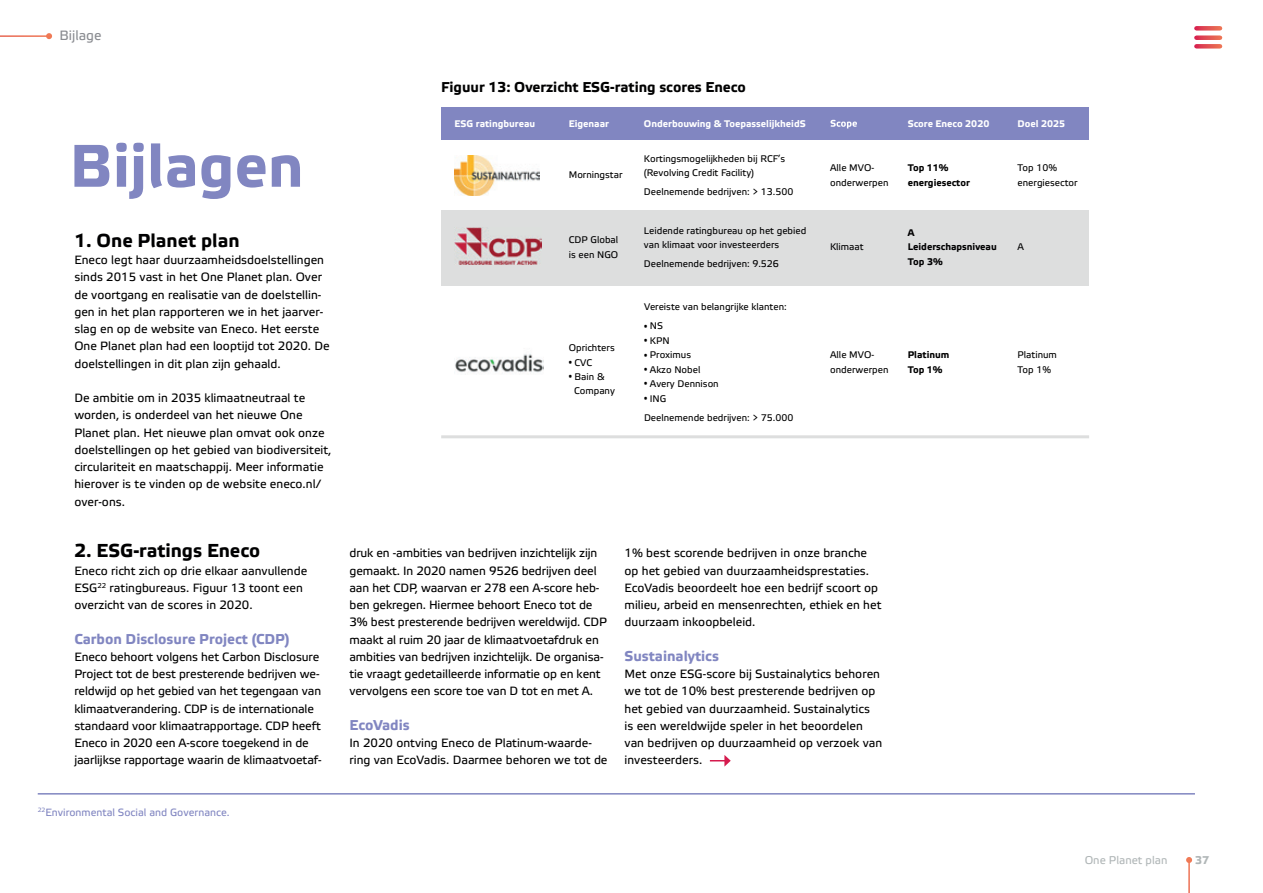
<style>
.page{position:relative;width:1263px;height:893px;background:#fff}
.page>*{position:absolute;margin:0;border:0;box-sizing:border-box;transform-origin:0 0}
.t1{font:700 60px "Etelka Text Pro";color:#8186c1}
.t2{font:700 18.75px "Etelka Text Pro";color:#000001}
.t3{font:700 14.25px "Etelka Text Pro";color:#8186c1}
.t4{font:700 14.25px "Etelka Text Pro";color:#000001}
.t5{font:13.5px "Etelka Text Pro";color:#8a8c91}
.t6{font:12px/17.2px "Etelka Text Pro";color:#000001}
.t7{font:11.25px "Etelka Text Pro";color:#b0b6b7}
.t8{font:700 11.25px "Etelka Text Pro";color:#b0b6b7}
.t9{font:10.5px "Etelka Text Pro";color:#8186c1}
.t10{font:9.6px/14.4px "Etelka Text Pro";color:#000001}
.t11{font:700 9.6px "Etelka Text Pro";color:#fff}
.t12{font:700 9.6px/14.4px "Etelka Text Pro";color:#000001}
</style>
<div class="page">
<svg style="left:710px;top:755px;width:21px;height:12px"></svg>
<hr style="left:38px;top:793px;width:1157px;height:2px;background:#8186c1">
<div style="left:441px;top:210px;width:648px;height:75px;background:#dddede"></div>
<div style="left:441px;top:108px;width:648px;height:32px;background:#8186c1"></div>
<img style="left:455px;top:155px;width:84px;height:40px">
<img style="left:455px;top:227px;width:86px;height:37px">
<img style="left:455px;top:353px;width:88px;height:20px">
<hr style="left:441px;top:435px;width:648px;height:3px;background:#dddede">
<svg style="left:830px;top:120px;width:27px;height:8px"></svg>
<svg style="left:46px;top:33px;width:6px;height:6px"></svg>
<svg style="left:1186px;top:857px;width:6px;height:6px"></svg>
<svg style="left:1196px;top:26px;width:24px;height:5px"></svg>
<svg style="left:1196px;top:35px;width:24px;height:5px"></svg>
<svg style="left:1196px;top:44px;width:24px;height:5px"></svg>
<p class="t5" style="left:60px;top:28px;width:43px">Bijlage</p>
<h1 class="t1" style="left:70px;top:133px;width:236px">Bijlagen</h1>
<h2 class="t2" style="left:74px;top:230px;width:167px">1. One Planet plan</h2>
<p class="t6" style="left:74px;top:252px;width:257px">Eneco legt haar duurzaamheidsdoelstellingen sinds 2015 vast in het One Planet plan. Over de voortgang en realisatie van de doelstellin&shy;gen in het plan rapporteren we in het jaarver&shy;slag en op de website van Eneco. Het eerste One Planet plan had een looptijd tot 2020. De doelstellingen in dit plan zijn gehaald.</p>
<p class="t6" style="left:74px;top:390px;width:259px">De ambitie om in 2035 klimaatneutraal te worden, is onderdeel van het nieuwe One Planet plan. Het nieuwe plan omvat ook onze doelstellingen op het gebied van biodiversiteit, circulariteit en maatschappij. Meer informatie hierover is te vinden op de website eneco.nl/ over-ons.</p>
<h2 class="t2" style="left:74px;top:541px;width:187px">2. ESG-ratings Eneco</h2>
<p class="t6" style="left:74px;top:563px;width:234px">Eneco richt zich op drie elkaar aanvullende<br>ESG<sup>22</sup> ratingbureaus. Figuur 13 toont een overzicht van de scores in 2020.</p>
<p class="t3" style="left:74px;top:631px;width:217px">Carbon Disclosure Project (CDP)</p>
<p class="t6" style="left:74px;top:649px;width:249px">Eneco behoort volgens het Carbon Disclosure Project tot de best presterende bedrijven we&shy;reldwijd op het gebied van het tegengaan van klimaatverandering. CDP is de internationale standaard voor klimaatrapportage. CDP heeft Eneco in 2020 een A-score toegekend in de jaarlijkse rapportage waarin de klimaatvoetaf-</p>
<p class="t9" style="left:38px;top:806px;width:193px"><sup>22</sup>Environmental Social and Governance.</p>
<p class="t4" style="left:441px;top:79px;width:306px">Figuur 13: Overzicht ESG-rating scores Eneco</p>
<p class="t11" style="left:455px;top:118px;width:82px">ESG ratingbureau</p>
<p class="t11" style="left:569px;top:118px;width:42px">Eigenaar</p>
<p class="t11" style="left:644px;top:118px;width:163px">Onderbouwing &amp; ToepasselijkheidS</p>
<p class="t11" style="left:908px;top:118px;width:83px">Score Eneco 2020</p>
<p class="t11" style="left:1017px;top:118px;width:49px">Doel 2025</p>
<p class="t10" style="left:569px;top:169px;width:55px">Morningstar</p>
<p class="t10" style="left:569px;top:233px;width:51px">CDP Global is een NGO</p>
<p class="t10" style="left:569px;top:341px;width:48px">Oprichters</p>
<p class="t10" style="left:569px;top:356px;width:25px"><sup>•</sup> CVC</p>
<p class="t10" style="left:574px;top:370px;width:42px;text-indent:-5px"><sup>•</sup> Bain &amp;<br>Company</p>
<p class="t10" style="left:644px;top:152px;width:143px">Kortingsmogelijkheden bij RCF’s (Revolving Credit Facility)</p>
<p class="t10" style="left:644px;top:185px;width:151px">Deelnemende bedrijven: &gt; 13.500</p>
<p class="t10" style="left:644px;top:224px;width:164px">Leidende ratingbureau op het gebied van klimaat voor investeerders</p>
<p class="t10" style="left:644px;top:257px;width:136px">Deelnemende bedrijven: 9.526</p>
<p class="t10" style="left:644px;top:300px;width:144px">Vereiste van belangrijke klanten:</p>
<p class="t10" style="left:644px;top:320px;width:21px"><sup>•</sup> NS</p>
<p class="t10" style="left:644px;top:334px;width:27px"><sup>•</sup> KPN</p>
<p class="t10" style="left:644px;top:348px;width:49px"><sup>•</sup> Proximus</p>
<p class="t10" style="left:644px;top:363px;width:58px"><sup>•</sup> Akzo Nobel</p>
<p class="t10" style="left:644px;top:377px;width:76px"><sup>•</sup> Avery Dennison</p>
<p class="t10" style="left:644px;top:389px;width:151px;line-height:19.2px"><sup>•</sup> ING<br>Deelnemende bedrijven: &gt; 75.000</p>
<p class="t10" style="left:830px;top:161px;width:60px">Alle MVO&shy;onderwerpen</p>
<p class="t12" style="left:908px;top:161px;width:64px">Top 11% energiesector</p>
<p class="t10" style="left:830px;top:240px;width:35px">Klimaat</p>
<p class="t12" style="left:908px;top:226px;width:90px">A<br>Leiderschapsniveau<br>Top 3%</p>
<p class="t10" style="left:1017px;top:161px;width:62px">Top 10% energiesector</p>
<p class="t10" style="left:1017px;top:240px;width:8px">A</p>
<p class="t10" style="left:830px;top:348px;width:60px">Alle MVO&shy;onderwerpen</p>
<p class="t12" style="left:908px;top:348px;width:43px">Platinum<br>Top 1%</p>
<p class="t10" style="left:1017px;top:348px;width:41px">Platinum<br>Top 1%</p>
<p class="t6" style="left:349px;top:545px;width:259px">druk en -ambities van bedrijven inzichtelijk zijn gemaakt. In 2020 namen 9526 bedrijven deel aan het CDP, waarvan er 278 een A-score heb&shy;ben gekregen. Hiermee behoort Eneco tot de 3% best presterende bedrijven wereldwijd. CDP maakt al ruim 20 jaar de klimaatvoetafdruk en ambities van bedrijven inzichtelijk. De organisa&shy;tie vraagt gedetailleerde informatie op en kent vervolgens een score toe van D tot en met A.</p>
<p class="t3" style="left:349px;top:717px;width:62px">EcoVadis</p>
<p class="t6" style="left:349px;top:735px;width:260px">In 2020 ontving Eneco de Platinum-waarde&shy;ring van EcoVadis. Daarmee behoren we tot de</p>
<p class="t6" style="left:625px;top:545px;width:258px">1% best scorende bedrijven in onze branche op het gebied van duurzaamheidsprestaties.<br>EcoVadis beoordeelt hoe een bedrijf scoort op milieu, arbeid en mensenrechten, ethiek en het duurzaam inkoopbeleid.</p>
<p class="t3" style="left:625px;top:648px;width:96px">Sustainalytics</p>
<p class="t6" style="left:625px;top:666px;width:259px">Met onze ESG-score bij Sustainalytics behoren we tot de 10% best presterende bedrijven op het gebied van duurzaamheid. Sustainalytics<br>is een wereldwijde speler in het beoordelen van bedrijven op duurzaamheid op verzoek van investeerders.</p>
<p class="t7" style="left:1085px;top:854px;width:84px">One Planet plan</p>
<p class="t8" style="left:1195px;top:854px;width:16px">37</p>
</div>
